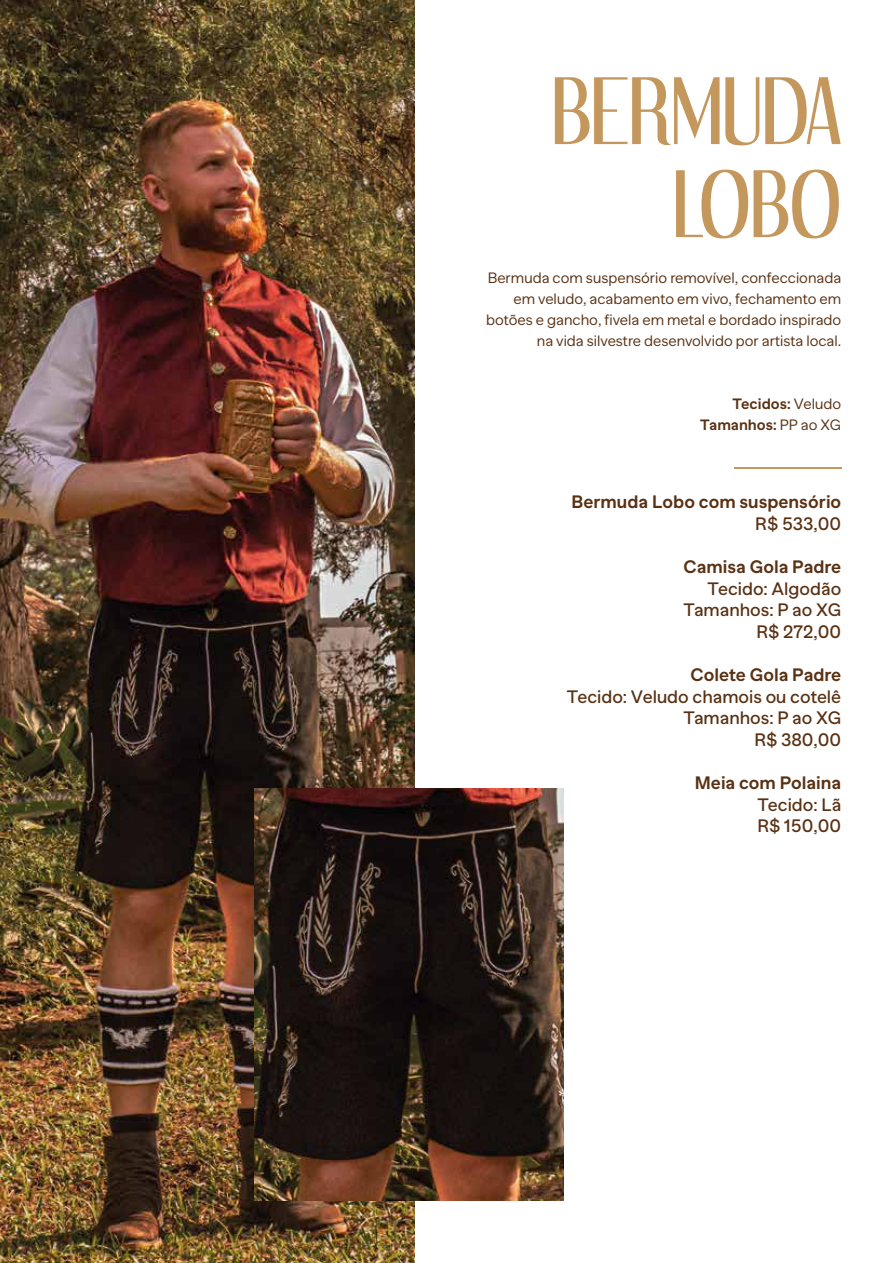
<style>
.page{position:relative;width:893px;height:1263px;background:#fff}
.page>*{position:absolute;margin:0;border:0;box-sizing:border-box;transform-origin:0 0}
.t1{font:83.7px/93px "Dream Orphans";color:#c4975c;text-align:right}
.t2{font:500 18px/21.6px "Banana Grotesk";color:#593113;text-align:right}
.t3{font:700 18px "Banana Grotesk";color:#593113}
.t4{font:300 15px/21px "Banana Grotesk";color:#593113;text-align:right}
.t5{font:700 15px/21px "Banana Grotesk";color:#593113;text-align:right}
.s1{font-weight:300}
</style>
<div class="page">
<img style="left:0;top:0;width:415px;height:1263px">
<hr style="left:734px;top:467px;width:107px;height:2px;background:#c4975c">
<img style="left:254px;top:789px;width:309px;height:411px">
<h1 class="t1" style="left:552px;top:62px;width:291px">BERMUDA<br>LOBO</h1>
<p class="t4" style="left:486px;top:267px;width:357px">Bermuda com suspensório removível, confeccionada em veludo, acabamento em vivo, fechamento em botões e gancho, fivela em metal e bordado inspirado na vida silvestre desenvolvido por artista local.</p>
<p class="t5" style="left:700px;top:394px;width:142px">Tecidos: <span class="s1">Veludo<br></span>Tamanhos: <span class="s1">PP ao XG</span></p>
<p class="t3" style="left:571px;top:492px;width:271px">Bermuda Lobo com suspensório</p>
<p class="t2" style="left:755px;top:513px;width:87px">R$ 533,00</p>
<p class="t3" style="left:684px;top:556px;width:159px">Camisa Gola Padre</p>
<p class="t2" style="left:683px;top:578px;width:159px">Tecido: Algodão<br>Tamanhos: P ao XG<br>R$ 272,00</p>
<p class="t3" style="left:691px;top:664px;width:152px">Colete Gola Padre</p>
<p class="t2" style="left:567px;top:686px;width:276px">Tecido: Veludo chamois ou cotelê<br>Tamanhos: P ao XG<br>R$ 380,00</p>
<p class="t3" style="left:695px;top:772px;width:148px">Meia com Polaina</p>
<p class="t2" style="left:757px;top:794px;width:85px;text-align:left">Tecido: Lã<br>R$ 150,00</p>
</div>
